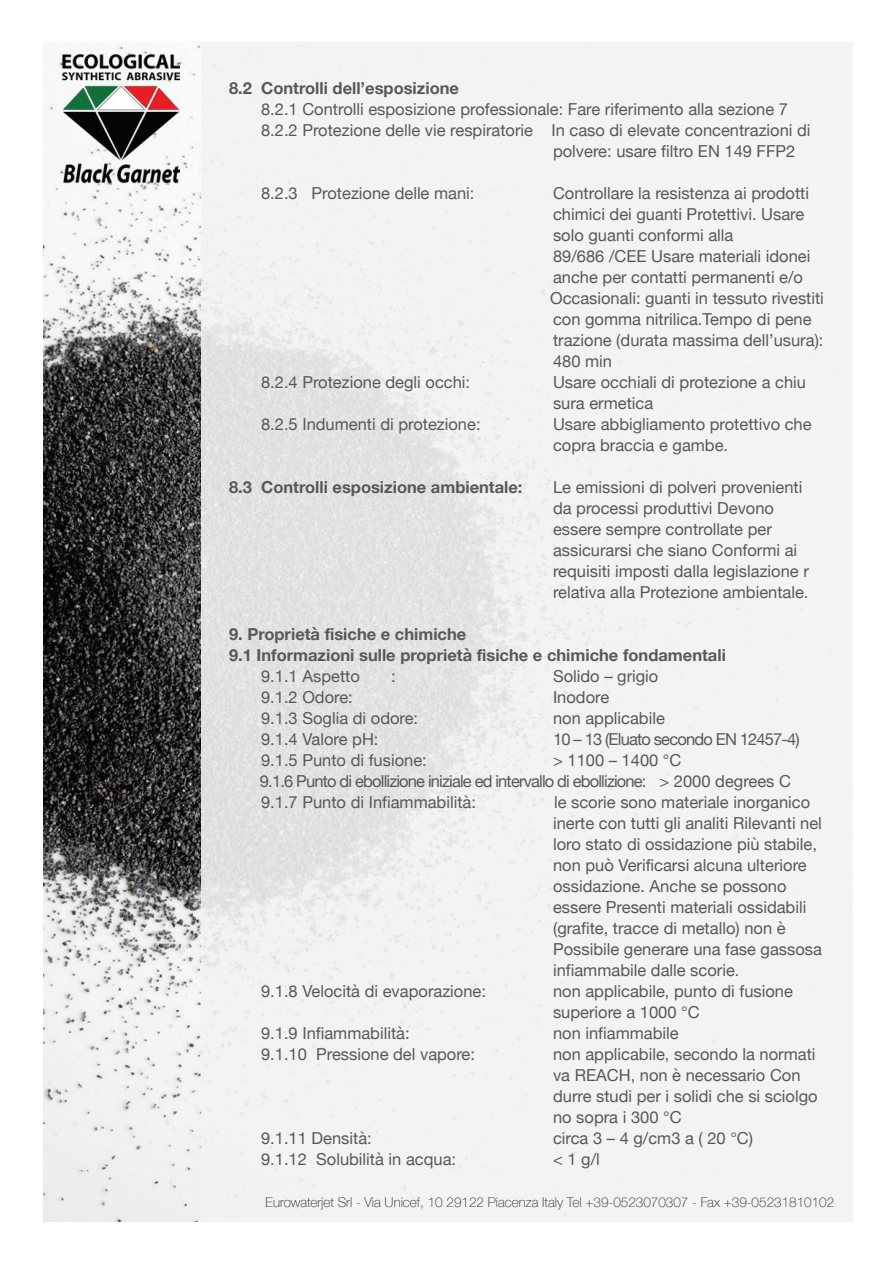
<style>
.page{position:relative;width:893px;height:1263px;background:#fff}
.page>*{position:absolute;margin:0;border:0;box-sizing:border-box;transform-origin:0 0}
.t1{font:16.5px/21px "Helvetica Neue";color:#57585a}
.t2{font:700 16.5px/21px "Helvetica Neue";color:#57585a}
.t3{font:16.5px/21px "Helvetica Neue";letter-spacing:-.05em;color:#57585a}
.t4{font:100 13.5px "Helvetica Neue";color:#231f20}
</style>
<div class="page">
<img style="left:44px;top:43px;width:157px;height:1178px">
<div style="left:201px;top:42px;width:652px;height:1179px;background:#f2f3f4"></div>
<img style="left:62px;top:52px;width:117px;height:136px">
<p class="t2" style="left:229px;top:78px;width:231px">8.2 Controlli dell’esposizione</p>
<p class="t1" style="left:261px;top:99px;width:528px">8.2.1 Controlli esposizione professionale: Fare riferimento alla sezione 7</p>
<p class="t1" style="left:261px;top:120px;width:551px">8.2.2 Protezione delle vie respiratorie In caso di elevate concentrazioni di</p>
<p class="t1" style="left:553px;top:141px;width:244px">polvere: usare filtro EN 149 FFP2</p>
<p class="t1" style="left:261px;top:183px;width:215px">8.2.3 Protezione delle mani:</p>
<p class="t1" style="left:550px;top:183px;width:275px">Controllare la resistenza ai prodotti chimici dei guanti Protettivi. Usare solo guanti conformi alla<br>89/686 /CEE Usare materiali idonei anche per contatti permanenti e/o<br>Occasionali: guanti in tessuto rivestiti con gomma nitrilica.Tempo di pene trazione (durata massima dell’usura):<br>480 min</p>
<p class="t1" style="left:261px;top:372px;width:211px">8.2.4 Protezione degli occhi:</p>
<p class="t1" style="left:553px;top:372px;width:255px">Usare occhiali di protezione a chiu sura ermetica</p>
<p class="t1" style="left:261px;top:414px;width:221px">8.2.5 Indumenti di protezione:</p>
<p class="t1" style="left:553px;top:414px;width:260px">Usare abbigliamento protettivo che copra braccia e gambe.</p>
<p class="t2" style="left:229px;top:477px;width:295px">8.3 Controlli esposizione ambientale:</p>
<p class="t1" style="left:553px;top:477px;width:257px">Le emissioni di polveri provenienti da processi produttivi Devono essere sempre controllate per assicurarsi che siano Conformi ai requisiti imposti dalla legislazione r relativa alla Protezione ambientale.</p>
<p class="t2" style="left:229px;top:624px;width:498px">9. Proprietà fisiche e chimiche<br>9.1 Informazioni sulle proprietà fisiche e chimiche fondamentali</p>
<p class="t1" style="left:261px;top:666px;width:100px">9.1.1 Aspetto</p>
<p class="t1" style="left:391px;top:666px;width:6px">:</p>
<p class="t1" style="left:553px;top:666px;width:107px">Solido – grigio</p>
<p class="t1" style="left:261px;top:687px;width:93px">9.1.2 Odore:</p>
<p class="t1" style="left:553px;top:687px;width:58px">Inodore</p>
<p class="t1" style="left:261px;top:708px;width:159px">9.1.3 Soglia di odore:</p>
<p class="t1" style="left:553px;top:708px;width:113px">non applicabile</p>
<p class="t1" style="left:261px;top:729px;width:119px">9.1.4 Valore pH:</p>
<p class="t3" style="left:553px;top:729px;width:248px">10 – 13 (Eluato secondo EN 12457-4)</p>
<p class="t1" style="left:261px;top:750px;width:167px">9.1.5 Punto di fusione:</p>
<p class="t3" style="left:260px;top:750px;width:533px;text-indent:293px">&gt; 1100 – 1400 °C<br>9.1.6 Punto di ebollizione iniziale ed intervallo di ebollizione: &gt; 2000 degrees C<br>9.1.7 Punto di Infiammabilità:</p>
<p class="t1" style="left:553px;top:792px;width:270px">le scorie sono materiale inorganico inerte con tutti gli analiti Rilevanti nel loro stato di ossidazione più stabile, non può Verificarsi alcuna ulteriore ossidazione. Anche se possono essere Presenti materiali ossidabili (grafite, tracce di metallo) non è Possibile generare una fase gassosa infiammabile dalle scorie.</p>
<p class="t1" style="left:261px;top:981px;width:226px">9.1.8 Velocità di evaporazione:</p>
<p class="t1" style="left:553px;top:981px;width:241px">non applicabile, punto di fusione superiore a 1000 °C</p>
<p class="t1" style="left:261px;top:1023px;width:150px">9.1.9 Infiammabilità:</p>
<p class="t1" style="left:553px;top:1023px;width:127px">non infiammabile</p>
<p class="t1" style="left:261px;top:1044px;width:215px">9.1.10 Pressione del vapore:</p>
<p class="t1" style="left:553px;top:1044px;width:266px">non applicabile, secondo la normati va REACH, non è necessario Con durre studi per i solidi che si sciolgo no sopra i 300 °C</p>
<p class="t1" style="left:261px;top:1128px;width:112px">9.1.11 Densità:</p>
<p class="t1" style="left:553px;top:1128px;width:202px">circa 3 – 4 g/cm3 a ( 20 °C)</p>
<p class="t1" style="left:261px;top:1149px;width:197px">9.1.12 Solubilità in acqua:</p>
<p class="t1" style="left:553px;top:1149px;width:48px">&lt; 1 g/l</p>
<p class="t4" style="left:266px;top:1192px;width:570px">Eurowaterjet Srl - Via Unicef, 10 29122 Piacenza Italy Tel +39-0523070307 - Fax +39-05231810102</p>
</div>
